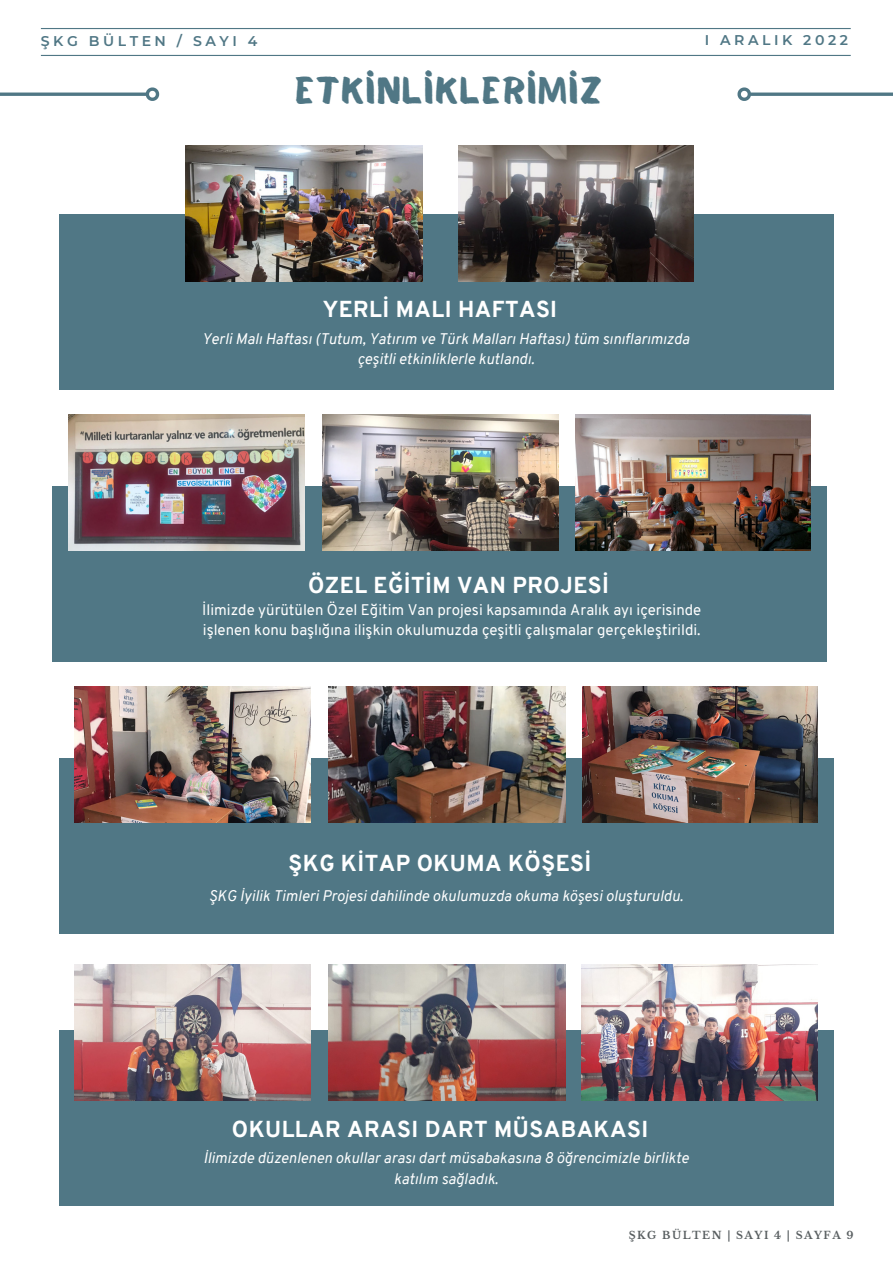
<style>
.page{position:relative;width:893px;height:1264px;background:#fff}
.page>*{position:absolute;margin:0;border:0;box-sizing:border-box;transform-origin:0 0}
.t1{font:37.5px "Balmy";letter-spacing:.05em;color:#507785}
.t2{font:800 22.5px "Overpass";letter-spacing:.02em;color:#fff}
.t3{font:italic 15px/20.2px "Overpass";color:#fff;text-align:center}
.t4{font:15px/20.2px "Overpass";color:#fff}
.t5{font:600 14.1px "Montserrat";letter-spacing:.25em;color:#507785}
.t6{font:700 10.5px "Libre Baskerville";letter-spacing:.14em;color:#595f61}
</style>
<div class="page">
<div style="left:59px;top:214px;width:774px;height:176px;background:#507785"></div>
<img style="left:186px;top:146px;width:236px;height:136px">
<img style="left:458px;top:146px;width:235px;height:136px">
<svg style="left:753px;top:92px;width:139px;height:4px"></svg>
<svg style="left:737px;top:87px;width:16px;height:14px"></svg>
<svg style="left:0;top:92px;width:143px;height:4px"></svg>
<svg style="left:143px;top:87px;width:17px;height:14px"></svg>
<hr style="left:41px;top:55px;width:809px;height:1px;background:#507785">
<hr style="left:41px;top:28px;width:809px;height:1px;background:#507785">
<div style="left:53px;top:486px;width:773px;height:176px;background:#507785"></div>
<img style="left:68px;top:414px;width:236px;height:136px">
<img style="left:322px;top:414px;width:236px;height:136px">
<img style="left:576px;top:414px;width:234px;height:136px">
<div style="left:59px;top:758px;width:774px;height:175px;background:#507785"></div>
<img style="left:75px;top:686px;width:236px;height:136px">
<img style="left:329px;top:686px;width:236px;height:136px">
<img style="left:582px;top:686px;width:235px;height:136px">
<div style="left:59px;top:1029px;width:774px;height:176px;background:#507785"></div>
<img style="left:75px;top:964px;width:236px;height:136px">
<img style="left:329px;top:964px;width:236px;height:136px">
<img style="left:581px;top:964px;width:236px;height:136px">
<p class="t5" style="left:41px;top:32px;width:218px">ŞKG BÜLTEN / SAYI 4</p>
<p class="t5" style="left:704px;top:31px;width:145px">I ARALIK 2022</p>
<h1 class="t1" style="left:295px;top:76px;width:308px">ETKİNLİKLERİMİZ</h1>
<h2 class="t2" style="left:323px;top:300px;width:236px">YERLİ MALI HAFTASI</h2>
<p class="t3" style="left:202px;top:330px;width:489px">Yerli Malı Haftası (Tutum, Yatırım ve Türk Malları Haftası) tüm sınıflarımızda çeşitli etkinliklerle kutlandı.</p>
<h2 class="t2" style="left:308px;top:576px;width:302px">ÖZEL EĞİTİM VAN PROJESİ</h2>
<p class="t4" style="left:202px;top:601px;width:500px">İlimizde yürütülen Özel Eğitim Van projesi kapsamında Aralık ayı içerisinde işlenen konu başlığına ilişkin okulumuzda çeşitli çalışmalar gerçekleştirildi.</p>
<h2 class="t2" style="left:288px;top:854px;width:304px">ŞKG KİTAP OKUMA KÖŞESİ</h2>
<p class="t3" style="left:209px;top:887px;width:476px">ŞKG İyilik Timleri Projesi dahilinde okulumuzda okuma köşesi oluşturuldu.</p>
<h2 class="t2" style="left:232px;top:1119px;width:418px">OKULLAR ARASI DART MÜSABAKASI</h2>
<p class="t3" style="left:203px;top:1149px;width:487px">İlimizde düzenlenen okullar arası dart müsabakasına 8 öğrencimizle birlikte katılım sağladık.</p>
<p class="t6" style="left:628px;top:1228px;width:226px">ŞKG BÜLTEN | SAYI 4 | SAYFA 9</p>
</div>
